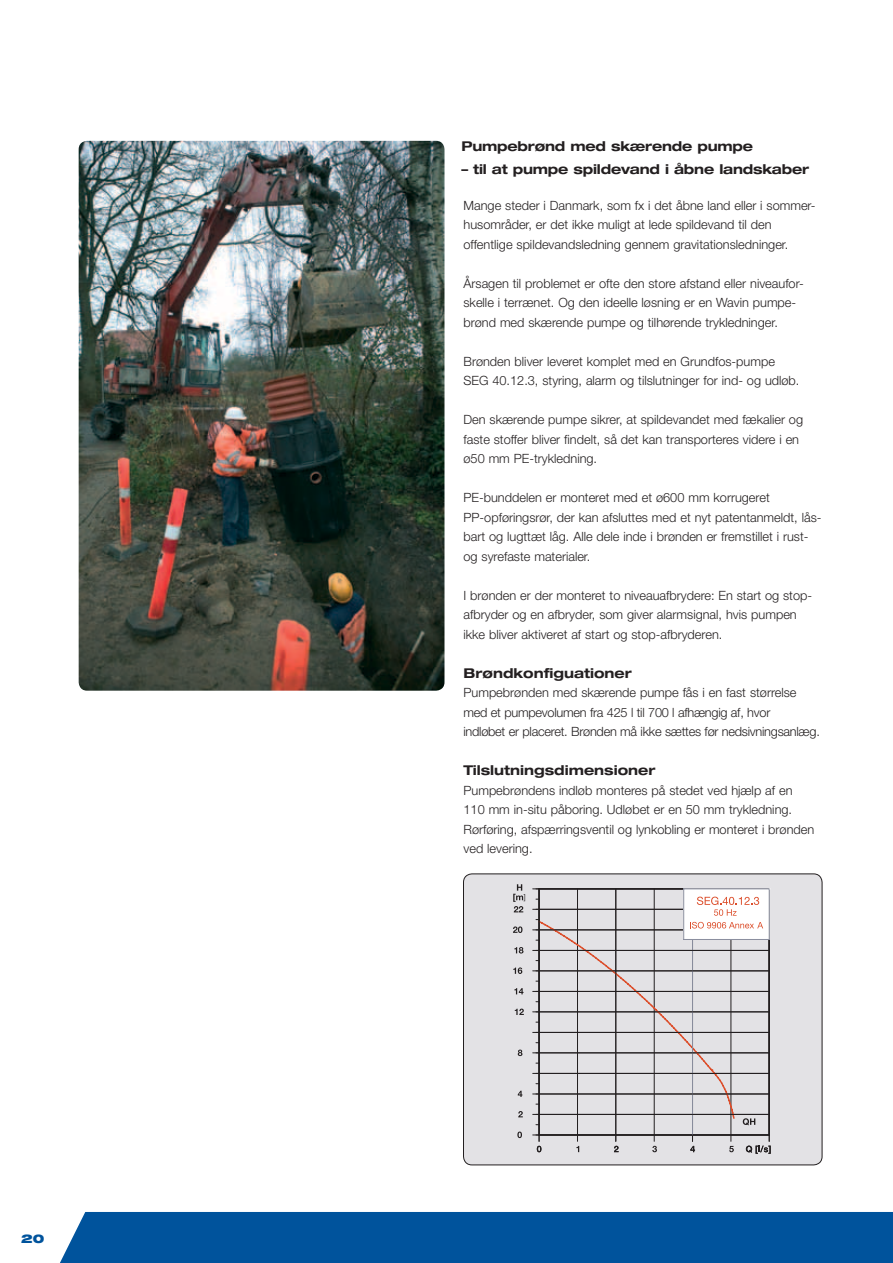
<style>
.page{position:relative;width:893px;height:1263px;background:#fff}
.page>*{position:absolute;margin:0;border:0;box-sizing:border-box;transform-origin:0 0}
.t1{font:700 expanded 13.5px "Helvetica Neue";letter-spacing:-.015em;color:#231f20}
.t2{font:300 12.75px/19.5px "Helvetica Neue";color:#231f20}
.t3{font:300 12.75px/19.5px "Helvetica Neue";letter-spacing:-.02em;color:#231f20}
.t4{font:900 expanded 12px "Helvetica Neue";color:#00539c}
</style>
<div class="page">
<div style="left:60px;top:1212px;width:833px;height:51px;background:#00539c"></div>
<div style="left:463px;top:874px;width:359px;height:291px;background:#e3e2e5;border-radius:9px"></div>
<div style="left:463px;top:873px;width:359px;height:292px;border:1px solid #231f20;border-radius:9px"></div>
<hr style="left:577px;top:889px;width:1px;height:246px;background:#231f20">
<hr style="left:654px;top:889px;width:1px;height:246px;background:#231f20">
<hr style="left:731px;top:889px;width:1px;height:246px;background:#231f20">
<hr style="left:615px;top:889px;width:1px;height:246px;background:#231f20">
<hr style="left:692px;top:889px;width:1px;height:246px;background:#8a8e9e">
<hr style="left:539px;top:1114px;width:230px;height:1px;background:#231f20">
<hr style="left:539px;top:1094px;width:230px;height:1px;background:#231f20">
<hr style="left:539px;top:1073px;width:230px;height:1px;background:#231f20">
<hr style="left:539px;top:1052px;width:230px;height:1px;background:#231f20">
<hr style="left:539px;top:1032px;width:230px;height:1px;background:#231f20">
<hr style="left:539px;top:1011px;width:230px;height:1px;background:#231f20">
<hr style="left:539px;top:991px;width:230px;height:1px;background:#231f20">
<hr style="left:539px;top:970px;width:230px;height:1px;background:#231f20">
<hr style="left:539px;top:950px;width:230px;height:1px;background:#231f20">
<hr style="left:539px;top:889px;width:230px;height:1px;background:#231f20">
<hr style="left:539px;top:1134px;width:230px;height:1px;background:#231f20">
<hr style="left:539px;top:888px;width:230px;height:1px;background:#231f20">
<hr style="left:538px;top:889px;width:2px;height:246px;background:#231f20">
<hr style="left:769px;top:889px;width:1px;height:246px;background:#231f20">
<svg style="left:576px;top:1135px;width:3px;height:17px"></svg>
<svg style="left:652px;top:1135px;width:5px;height:17px"></svg>
<svg style="left:729px;top:1135px;width:5px;height:17px"></svg>
<svg style="left:517px;top:1131px;width:5px;height:7px"></svg>
<svg style="left:518px;top:1111px;width:5px;height:6px"></svg>
<svg style="left:518px;top:1091px;width:4px;height:6px"></svg>
<svg style="left:518px;top:1049px;width:4px;height:7px"></svg>
<svg style="left:515px;top:1008px;width:9px;height:7px"></svg>
<svg style="left:514px;top:988px;width:9px;height:6px"></svg>
<svg style="left:513px;top:967px;width:9px;height:7px"></svg>
<svg style="left:514px;top:947px;width:9px;height:6px"></svg>
<svg style="left:513px;top:926px;width:9px;height:7px"></svg>
<svg style="left:513px;top:884px;width:12px;height:28px"></svg>
<div style="left:684px;top:889px;width:85px;height:50px;background:#fff"></div>
<div style="left:684px;top:889px;width:85px;height:50px;border:1px solid #fff"></div>
<hr style="left:684px;top:939px;width:85px;height:1px;background:#8a8e9e">
<hr style="left:769px;top:889px;width:1px;height:50px;background:#8a8e9e">
<hr style="left:684px;top:888px;width:85px;height:1px;background:#8a8e9e">
<hr style="left:683px;top:889px;width:1px;height:50px;background:#8a8e9e">
<svg style="left:699px;top:896px;width:49px;height:1px"></svg>
<svg style="left:533px;top:897px;width:230px;height:228px"></svg>
<svg style="left:533px;top:1134px;width:8px;height:18px"></svg>
<svg style="left:614px;top:1135px;width:4px;height:17px"></svg>
<svg style="left:690px;top:1135px;width:5px;height:17px"></svg>
<svg style="left:746px;top:1135px;width:25px;height:19px"></svg>
<img style="left:79px;top:141px;width:365px;height:550px">
<p class="t4" style="left:21px;top:1231px;width:25px">20</p>
<p class="t1" style="left:461px;top:138px;width:293px">Pumpebrønd med skærende pumpe</p>
<p class="t1" style="left:461px;top:161px;width:349px">– til at pumpe spildevand i åbne landskaber</p>
<p class="t2" style="left:463px;top:195px;width:354px">Mange steder i Danmark, som fx i det åbne land eller i sommer&shy;husområder, er det ikke muligt at lede spildevand til den offentlige spildevandsledning gennem gravitationsledninger.</p>
<p class="t2" style="left:463px;top:273px;width:342px">Årsagen til problemet er ofte den store afstand eller niveaufor&shy;skelle i terrænet. Og den ideelle løsning er en Wavin pumpe&shy;brønd med skærende pumpe og tilhørende trykledninger.</p>
<p class="t2" style="left:463px;top:351px;width:337px">Brønden bliver leveret komplet med en Grundfos-pumpe<br>SEG 40.12.3, styring, alarm og tilslutninger for ind- og udløb.</p>
<p class="t2" style="left:463px;top:410px;width:341px">Den skærende pumpe sikrer, at spildevandet med fækalier og faste stoffer bliver findelt, så det kan transporteres videre i en ø50 mm PE-trykledning.</p>
<p class="t2" style="left:463px;top:488px;width:360px">PE-bunddelen er monteret med et ø600 mm korrugeret PP-opføringsrør, der kan afsluttes med et nyt patentanmeldt, lås&shy;bart og lugttæt låg. Alle dele inde i brønden er fremstillet i rust&shy;og syrefaste materialer.</p>
<p class="t2" style="left:463px;top:585px;width:350px">I brønden er der monteret to niveauafbrydere: En start og stop&shy;afbryder og en afbryder, som giver alarmsignal, hvis pumpen ikke bliver aktiveret af start og stop-afbryderen.</p>
<p class="t1" style="left:463px;top:665px;width:170px">Brøndkonfiguationer</p>
<p class="t3" style="left:463px;top:683px;width:358px">Pumpebrønden med skærende pumpe fås i en fast størrelse med et pumpevolumen fra 425 l til 700 l afhængig af, hvor<br>indløbet er placeret. Brønden må ikke sættes før nedsivningsanlæg.</p>
<p class="t1" style="left:463px;top:762px;width:193px">Tilslutningsdimensioner</p>
<p class="t2" style="left:463px;top:780px;width:352px">Pumpebrøndens indløb monteres på stedet ved hjælp af en 110 mm in-situ påboring. Udløbet er en 50 mm trykledning.<br>Rørføring, afspærringsventil og lynkobling er monteret i brønden ved levering.</p>
</div>
